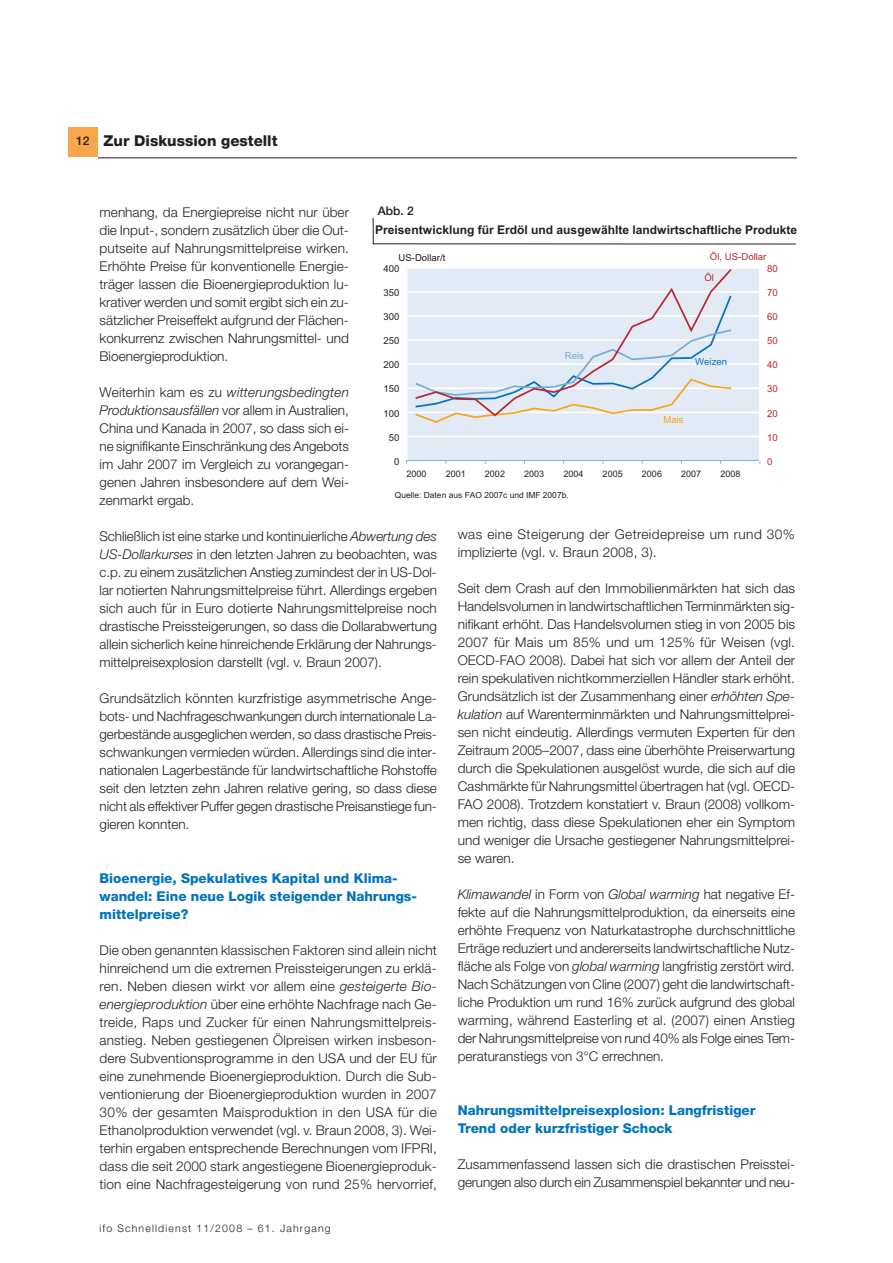
<style>
.page{position:relative;width:893px;height:1263px;background:#fff}
.page>*{position:absolute;margin:0;border:0;box-sizing:border-box;transform-origin:0 0}
.t1{font:800 15px "Helvetica Neue LT Std";color:#231f20}
.t2{font:300 13.5px/18px "Helvetica Neue LT Std";color:#231f20;text-align:justify}
.t3{font:800 13.5px/18px "Helvetica Neue LT Std";color:#0074bc}
.t4{font:300 13.5px/18px "Helvetica Neue LT Std";letter-spacing:.03em;color:#231f20}
.t5{font:700 12px "Arial";color:#231f20}
.t6{font:500 12px "Helvetica Neue LT Std";color:#231f20}
.t7{font:300 10.5px "Helvetica Neue LT Std";letter-spacing:.11em;color:#231f20}
.t8{font:9.6px "Arial";color:#231f20}
.t9{font:9.6px "Arial";color:#bb272e}
.t10{font:9.6px "Arial";color:#0074bc}
.t11{font:9.6px "Arial";color:#f9a51b}
.t12{font:9.6px "Arial";color:#79aad4}
.t13{font:9px "Arial";letter-spacing:.005em;color:#231f20}
.t14{font:8.4px "Arial";color:#231f20}
.s1{font-style:italic}
</style>
<div class="page">
<hr style="left:98px;top:157px;width:699px;height:1px;background:#231f20">
<div style="left:68px;top:128px;width:30px;height:29px;background:#f9a64a"></div>
<div style="left:406px;top:268px;width:353px;height:193px;background:#e2eaf6"></div>
<hr style="left:406px;top:436px;width:353px;height:1px;background:#fff">
<hr style="left:406px;top:412px;width:353px;height:1px;background:#fff">
<hr style="left:406px;top:387px;width:353px;height:2px;background:#fff">
<hr style="left:406px;top:363px;width:353px;height:2px;background:#fff">
<hr style="left:406px;top:339px;width:353px;height:2px;background:#fff">
<hr style="left:406px;top:315px;width:353px;height:2px;background:#fff">
<hr style="left:406px;top:291px;width:353px;height:2px;background:#fff">
<hr style="left:406px;top:267px;width:353px;height:2px;background:#fff">
<hr style="left:406px;top:268px;width:1px;height:193px;background:#fff">
<hr style="left:406px;top:460px;width:353px;height:1px;background:#88aed8">
<svg style="left:414px;top:268px;width:318px;height:150px"></svg>
<svg style="left:373px;top:218px;width:1px;height:26px"></svg>
<hr style="left:373px;top:244px;width:422px;height:1px;background:#231f20">
<p class="t6" style="left:76px;top:136px;width:15px">12</p>
<p class="t1" style="left:104px;top:135px;width:175px">Zur Diskussion gestellt</p>
<p class="t6" style="left:378px;top:206px;width:38px">Abb. 2</p>
<p class="t2" style="left:100px;top:204px;width:251px">menhang, da Energiepreise nicht nur über die Input-, sondern zusätzlich über die Out&shy;putseite auf Nahrungsmittelpreise wirken.<br>Erhöhte Preise für konventionelle Energie&shy;träger lassen die Bioenergieproduktion lu&shy;krativer werden und somit ergibt sich ein zu&shy;sätzlicher Preiseffekt aufgrund der Flächen&shy;konkurrenz zwischen Nahrungsmittel- und Bioenergieproduktion.</p>
<p class="t2" style="left:100px;top:384px;width:251px">Weiterhin kam es zu <span class="s1">witterungsbedingten Produktionsausfällen</span> vor allem in Australien, China und Kanada in 2007, so dass sich ei&shy;ne signifikante Einschränkung des Angebots im Jahr 2007 im Vergleich zu vorangegan&shy;genen Jahren insbesondere auf dem Wei&shy;zenmarkt ergab.</p>
<p class="t2" style="left:100px;top:528px;width:339px">Schließlich ist eine starke und kontinuierliche <span class="s1">Abwertung des US-Dollarkurses</span> in den letzten Jahren zu beobachten, was c.p. zu einem zusätzlichen Anstieg zumindest der in US-Dol&shy;lar notierten Nahrungsmittelpreise führt. Allerdings ergeben sich auch für in Euro dotierte Nahrungsmittelpreise noch drastische Preissteigerungen, so dass die Dollarabwertung allein sicherlich keine hinreichende Erklärung der Nahrungs&shy;mittelpreisexplosion darstellt (vgl. v. Braun 2007).</p>
<p class="t2" style="left:100px;top:690px;width:339px">Grundsätzlich könnten kurzfristige asymmetrische Ange&shy;bots- und Nachfrageschwankungen durch internationale La&shy;gerbestände ausgeglichen werden, so dass drastische Preis&shy;schwankungen vermieden würden. Allerdings sind die inter&shy;nationalen Lagerbestände für landwirtschaftliche Rohstoffe seit den letzten zehn Jahren relative gering, so dass diese nicht als effektiver Puffer gegen drastische Preisanstiege fun&shy;gieren konnten.</p>
<p class="t5" style="left:375px;top:226px;width:423px">Preisentwicklung für Erdöl und ausgewählte landwirtschaftliche Produkte</p>
<p class="t8" style="left:398px;top:254px;width:48px">US-Dollar/t</p>
<p class="t9" style="left:710px;top:253px;width:58px">Öl, US-Dollar</p>
<p class="t9" style="left:767px;top:265px;width:12px">80</p>
<p class="t8" style="left:383px;top:265px;width:17px">400</p>
<p class="t9" style="left:704px;top:274px;width:11px">Öl</p>
<p class="t9" style="left:767px;top:289px;width:12px">70</p>
<p class="t8" style="left:383px;top:289px;width:17px">350</p>
<p class="t9" style="left:767px;top:313px;width:12px">60</p>
<p class="t8" style="left:383px;top:313px;width:17px">300</p>
<p class="t9" style="left:767px;top:337px;width:12px">50</p>
<p class="t8" style="left:383px;top:337px;width:17px">250</p>
<p class="t12" style="left:564px;top:353px;width:21px">Reis</p>
<p class="t10" style="left:695px;top:358px;width:34px">Weizen</p>
<p class="t9" style="left:767px;top:361px;width:12px">40</p>
<p class="t8" style="left:383px;top:361px;width:17px">200</p>
<p class="t9" style="left:767px;top:386px;width:12px">30</p>
<p class="t8" style="left:383px;top:386px;width:17px">150</p>
<p class="t9" style="left:767px;top:410px;width:12px">20</p>
<p class="t8" style="left:383px;top:410px;width:17px">100</p>
<p class="t11" style="left:663px;top:416px;width:22px">Mais</p>
<p class="t9" style="left:767px;top:434px;width:12px">10</p>
<p class="t8" style="left:389px;top:434px;width:12px">50</p>
<p class="t8" style="left:394px;top:458px;width:7px">0</p>
<p class="t9" style="left:767px;top:458px;width:7px">0</p>
<p class="t13" style="left:406px;top:471px;width:22px">2000</p>
<p class="t13" style="left:445px;top:471px;width:22px">2001</p>
<p class="t13" style="left:485px;top:471px;width:22px">2002</p>
<p class="t13" style="left:524px;top:471px;width:22px">2003</p>
<p class="t13" style="left:563px;top:471px;width:22px">2004</p>
<p class="t13" style="left:602px;top:471px;width:22px">2005</p>
<p class="t13" style="left:642px;top:471px;width:22px">2006</p>
<p class="t13" style="left:681px;top:471px;width:22px">2007</p>
<p class="t13" style="left:720px;top:471px;width:22px">2008</p>
<p class="t14" style="left:395px;top:492px;width:175px">Quelle: Daten aus FAO 2007c und IMF 2007b.</p>
<p class="t4" style="left:457px;top:527px;width:339px">was eine Steigerung der Getreidepreise um rund 30% implizierte (vgl. v. Braun 2008, 3).</p>
<p class="t2" style="left:457px;top:581px;width:339px">Seit dem Crash auf den Immobilienmärkten hat sich das Handelsvolumen in landwirtschaftlichen Terminmärkten sig&shy;nifikant erhöht. Das Handelsvolumen stieg in von 2005 bis 2007 für Mais um 85% und um 125% für Weisen (vgl.<br>OECD-FAO 2008). Dabei hat sich vor allem der Anteil der rein spekulativen nichtkommerziellen Händler stark erhöht.<br>Grundsätzlich ist der Zusammenhang einer <span class="s1">erhöhten Spe&shy;kulation</span> auf Warenterminmärkten und Nahrungsmittelprei&shy;sen nicht eindeutig. Allerdings vermuten Experten für den Zeitraum 2005–2007, dass eine überhöhte Preiserwartung durch die Spekulationen ausgelöst wurde, die sich auf die Cashmärkte für Nahrungsmittel übertragen hat (vgl. OECD-FAO 2008). Trotzdem konstatiert v. Braun (2008) vollkom&shy;men richtig, dass diese Spekulationen eher ein Symptom und weniger die Ursache gestiegener Nahrungsmittelprei&shy;se waren.</p>
<p class="t2" style="left:457px;top:887px;width:339px"><span class="s1">Klimawandel</span> in Form von <span class="s1">Global warming</span> hat negative Ef&shy;fekte auf die Nahrungsmittelproduktion, da einerseits eine erhöhte Frequenz von Naturkatastrophe durchschnittliche Erträge reduziert und andererseits landwirtschaftliche Nutz&shy;fläche als Folge von <span class="s1">global warming</span> langfristig zerstört wird.<br>Nach Schätzungen von Cline (2007) geht die landwirtschaft&shy;liche Produktion um rund 16% zurück aufgrund des global warming, während Easterling et al. (2007) einen Anstieg der Nahrungsmittelpreise von rund 40% als Folge eines Tem&shy;peraturanstiegs von 3°C errechnen.</p>
<p class="t3" style="left:100px;top:870px;width:319px">Bioenergie, Spekulatives Kapital und Klima&shy;wandel: Eine neue Logik steigender Nahrungs&shy;mittelpreise?</p>
<p class="t2" style="left:100px;top:942px;width:339px">Die oben genannten klassischen Faktoren sind allein nicht hinreichend um die extremen Preissteigerungen zu erklä&shy;ren. Neben diesen wirkt vor allem eine <span class="s1">gesteigerte Bio&shy;energieproduktion</span> über eine erhöhte Nachfrage nach Ge&shy;treide, Raps und Zucker für einen Nahrungsmittelpreis&shy;anstieg. Neben gestiegenen Ölpreisen wirken insbeson&shy;dere Subventionsprogramme in den USA und der EU für eine zunehmende Bioenergieproduktion. Durch die Sub&shy;ventionierung der Bioenergieproduktion wurden in 2007<br>30% der gesamten Maisproduktion in den USA für die Ethanolproduktion verwendet (vgl. v. Braun 2008, 3). Wei&shy;terhin ergaben entsprechende Berechnungen vom IFPRI, dass die seit 2000 stark angestiegene Bioenergieproduk&shy;tion eine Nachfragesteigerung von rund 25% hervorrief,</p>
<p class="t3" style="left:457px;top:1103px;width:299px">Nahrungsmittelpreisexplosion: Langfristiger<br>Trend oder kurzfristiger Schock</p>
<p class="t2" style="left:457px;top:1157px;width:339px">Zusammenfassend lassen sich die drastischen Preisstei&shy;gerungen also durch ein Zusammenspiel bekannter und neu-</p>
<p class="t7" style="left:99px;top:1225px;width:233px">ifo Schnelldienst 11/2008 – 61. Jahrgang</p>
</div>
